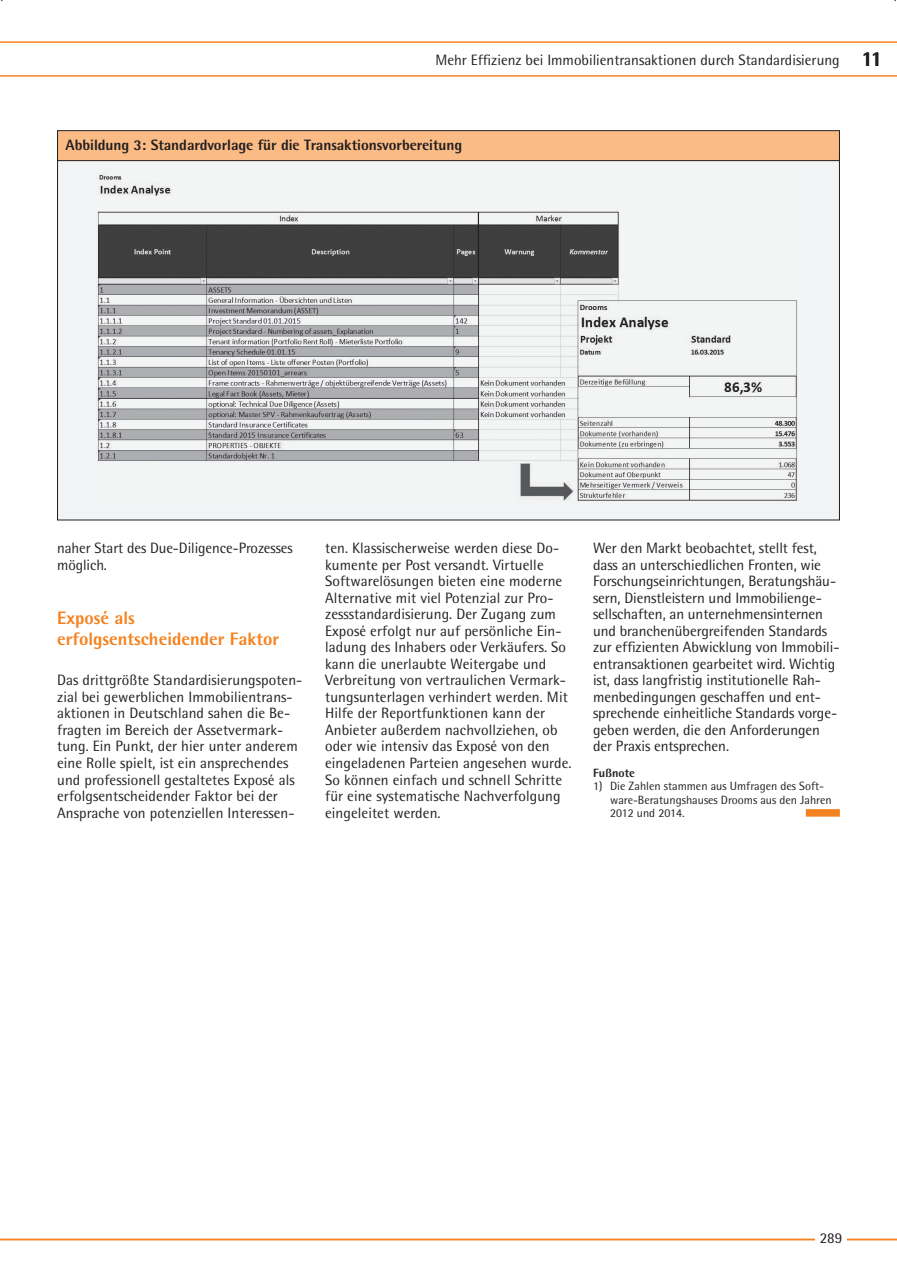
<style>
.page{position:relative;width:897px;height:1276px;background:#fff}
.page>*{position:absolute;margin:0;border:0;box-sizing:border-box;transform-origin:0 0}
.t1{font:800 18px/21px "Rotis Semi Sans";color:#f58220}
.t2{font:15px/16.5px "Rotis Semi Sans";letter-spacing:.005em;color:#231f20}
.t3{font:800 15px "Rotis Semi Sans";letter-spacing:-.005em;color:#231f20}
.t4{font:12px/13.5px "Rotis Semi Sans";color:#231f20}
.t5{font:800 12px "Rotis Semi Sans";color:#231f20}
.s1{font-weight:800;font-size:21px}
</style>
<div class="page">
<svg style="left:0;top:41px;width:897px;height:36px"></svg>
<hr style="left:0;top:1238px;width:897px;height:2px;background:#f58220">
<div style="left:58px;top:153px;width:781px;height:367px;background:#f2f3f4"></div>
<img style="left:97px;top:175px;width:701px;height:326px">
<div style="left:58px;top:131px;width:781px;height:30px;background:#fbbb85"></div>
<div style="left:57px;top:130px;width:782px;height:31px;border:1px solid #231f20"></div>
<div style="left:815px;top:1219px;width:32px;height:31px;background:#fff"></div>
<div style="left:805px;top:809px;width:34px;height:7px;background:#f58220"></div>
<p class="t2" style="left:435px;top:52px;width:448px">Mehr Effizienz bei Immobilientransaktionen durch Standardisierung <span class="s1">11</span></p>
<p class="t3" style="left:66px;top:135px;width:398px">Abbildung 3: Standardvorlage für die Transaktionsvorbereitung</p>
<p class="t2" style="left:57px;top:540px;width:237px">naher Start des Due-Diligence-Prozesses möglich.</p>
<p class="t1" style="left:57px;top:607px;width:223px">Exposé als erfolgsentscheidender Faktor</p>
<p class="t2" style="left:57px;top:672px;width:247px">Das drittgrößte Standardisierungspoten&shy;zial bei gewerblichen Immobilientrans&shy;aktionen in Deutschland sahen die Be&shy;fragten im Bereich der Assetvermark&shy;tung. Ein Punkt, der hier unter anderem eine Rolle spielt, ist ein ansprechendes und professionell gestaltetes Exposé als erfolgsentscheidender Faktor bei der Ansprache von potenziellen Interessen-</p>
<p class="t2" style="left:325px;top:540px;width:248px">ten. Klassischerweise werden diese Do&shy;kumente per Post versandt. Virtuelle Softwarelösungen bieten eine moderne Alternative mit viel Potenzial zur Pro&shy;zessstandardisierung. Der Zugang zum Exposé erfolgt nur auf persönliche Ein&shy;ladung des Inhabers oder Verkäufers. So kann die unerlaubte Weitergabe und Verbreitung von vertraulichen Vermark&shy;tungsunterlagen verhindert werden. Mit Hilfe der Reportfunktionen kann der Anbieter außerdem nachvollziehen, ob oder wie intensiv das Exposé von den eingeladenen Parteien angesehen wurde.<br>So können einfach und schnell Schritte für eine systematische Nachverfolgung eingeleitet werden.</p>
<p class="t2" style="left:593px;top:540px;width:248px">Wer den Markt beobachtet, stellt fest, dass an unterschiedlichen Fronten, wie Forschungseinrichtungen, Beratungshäu&shy;sern, Dienstleistern und Immobilienge&shy;sellschaften, an unternehmensinternen und branchenübergreifenden Standards zur effizienten Abwicklung von Immobili&shy;entransaktionen gearbeitet wird. Wichtig ist, dass langfristig institutionelle Rah&shy;menbedingungen geschaffen und ent&shy;sprechende einheitliche Standards vorge&shy;geben werden, die den Anforderungen der Praxis entsprechen.</p>
<p class="t5" style="left:593px;top:765px;width:43px">Fußnote</p>
<p class="t4" style="left:610px;top:779px;width:223px;text-indent:-17px">1) Die Zahlen stammen aus Umfragen des Soft&shy;ware-Beratungshauses Drooms aus den Jahren<br>2012 und 2014.</p>
<p class="t2" style="left:819px;top:1229px;width:24px">289</p>
</div>
